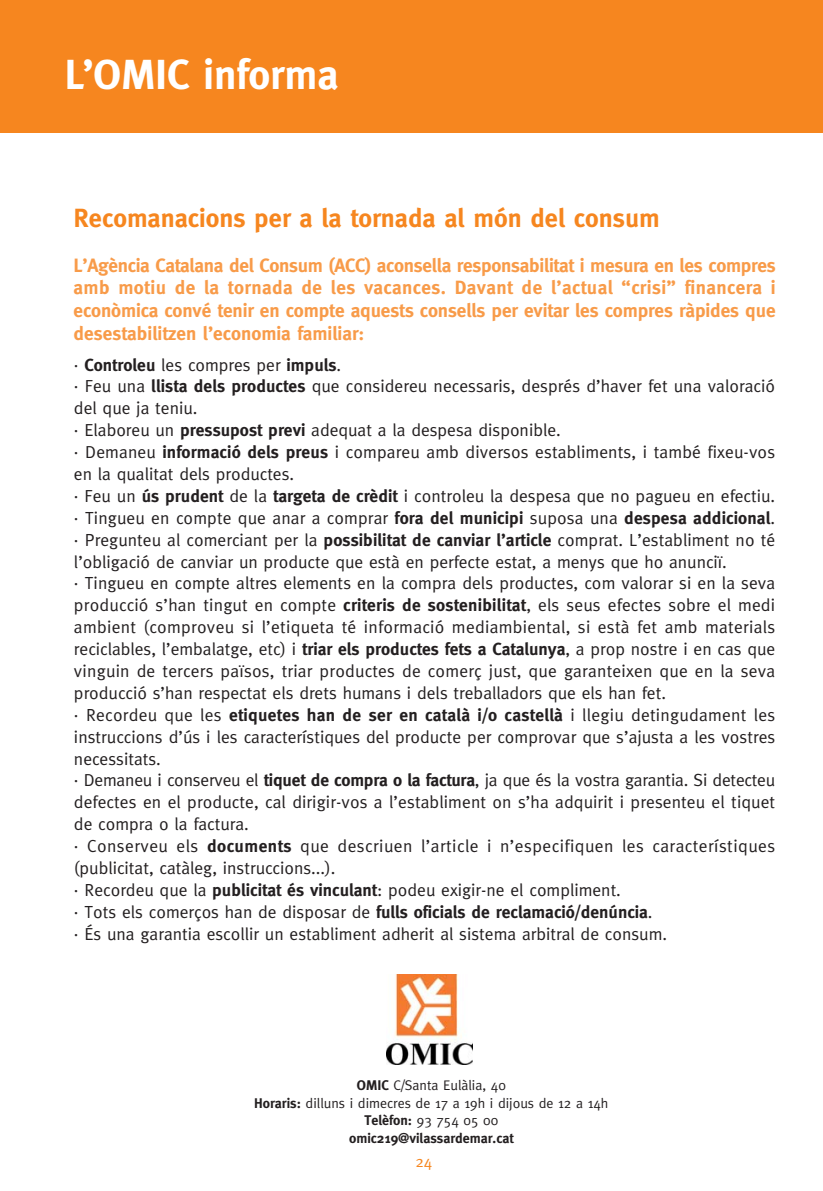
<style>
.page{position:relative;width:823px;height:1191px;background:#fff}
.page>*{position:absolute;margin:0;border:0;box-sizing:border-box;transform-origin:0 0}
.t1{font:700 42px "Meta";color:#fff}
.t2{font:700 26.25px "Meta";color:#f6861f}
.t3{font:700 19.25px/22.8px "Meta";color:#f89b49;text-align:justify}
.t4{font:17.5px/21.9px "Meta Normal";color:#231f20}
.t5{font:700 17.5px "Meta";color:#231f20}
.t6{font:15.75px "Meta Normal";color:#f6861f}
.t7{font:14px/17.5px "Meta Normal";color:#231f20;text-align:center}
.t8{font:700 14px "Meta";color:#231f20}
.s1{font-family:"Meta";font-weight:700}
.s2{font-family:"Meta Normal";font-weight:400}
</style>
<div class="page">
<div style="left:0;top:0;width:822px;height:132px;background:#f6861f"></div>
<img style="left:386px;top:974px;width:86px;height:90px">
<h1 class="t1" style="left:64px;top:57px;width:275px">L’OMIC informa</h1>
<h2 class="t2" style="left:74px;top:207px;width:587px">Recomanacions per a la tornada al món del consum</h2>
<p class="t3" style="left:73px;top:255px;width:703px">L’Agència Catalana del Consum (ACC) aconsella responsabilitat i mesura en les compres amb motiu de la tornada de les vacances. Davant de l’actual “crisi” financera i econòmica convé tenir en compte aquests consells per evitar les compres ràpides que desestabilitzen l’economia familiar:</p>
<p class="t4" style="left:74px;top:355px;width:702px">· <span class="s1">Controleu</span> les compres per <span class="s1">impuls</span>.<br>· Feu una <span class="s1">llista dels productes</span> que considereu necessaris, després d’haver fet una valoració del que ja teniu.<br>· Elaboreu un <span class="s1">pressupost previ</span> adequat a la despesa disponible.<br>· Demaneu <span class="s1">informació dels preus</span> i compareu amb diversos establiments, i també fixeu-vos en la qualitat dels productes.<br>· Feu un <span class="s1">ús prudent</span> de la <span class="s1">targeta de crèdit</span> i controleu la despesa que no pagueu en efectiu. · Tingueu en compte que anar a comprar <span class="s1">fora del municipi</span> suposa una <span class="s1">despesa addicional</span>. · Pregunteu al comerciant per la <span class="s1">possibilitat de canviar l’article</span> comprat. L’establiment no té l’obligació de canviar un producte que està en perfecte estat, a menys que ho anunciï.<br>· Tingueu en compte altres elements en la compra dels productes, com valorar si en la seva producció s’han tingut en compte <span class="s1">criteris de sostenibilitat</span>, els seus efectes sobre el medi ambient (comproveu si l’etiqueta té informació mediambiental, si està fet amb materials reciclables, l’embalatge, etc) i <span class="s1">triar els productes fets a Catalunya</span>, a prop nostre i en cas que vinguin de tercers països, triar productes de comerç just, que garanteixen que en la seva producció s’han respectat els drets humans i dels treballadors que els han fet.<br>· Recordeu que les <span class="s1">etiquetes han de ser en català i/o castellà</span> i llegiu detingudament les instruccions d’ús i les característiques del producte per comprovar que s’ajusta a les vostres necessitats.<br>· Demaneu i conserveu el <span class="s1">tiquet de compra o la factura</span>, ja que és la vostra garantia. Si detecteu defectes en el producte, cal dirigir-vos a l’establiment on s’ha adquirit i presenteu el tiquet de compra o la factura.<br>· Conserveu els <span class="s1">documents</span> que descriuen l’article i n’especifiquen les característiques (publicitat, catàleg, instruccions...).<br>· Recordeu que la <span class="s1">publicitat és vinculant</span>: podeu exigir-ne el compliment.</p>
<p class="t5" style="left:74px;top:904px;width:579px"><span class="s2">· Tots els comerços han de disposar de</span> fulls oficials de reclamació/denúncia<span class="s2">.</span></p>
<p class="t4" style="left:74px;top:923px;width:594px">· És una garantia escollir un establiment adherit al sistema arbitral de consum.</p>
<p class="t7" style="left:254px;top:1077px;width:355px"><span class="s1">OMIC</span> C/Santa Eulàlia, 40<br><span class="s1">Horaris:</span> dilluns i dimecres de 17 a 19h i dijous de 12 a 14h<br><span class="s1">Telèfon:</span> 93 754 05 00</p>
<p class="t8" style="left:349px;top:1132px;width:166px">omic219@vilassardemar.cat</p>
<p class="t6" style="left:415px;top:1155px;width:18px">24</p>
</div>
